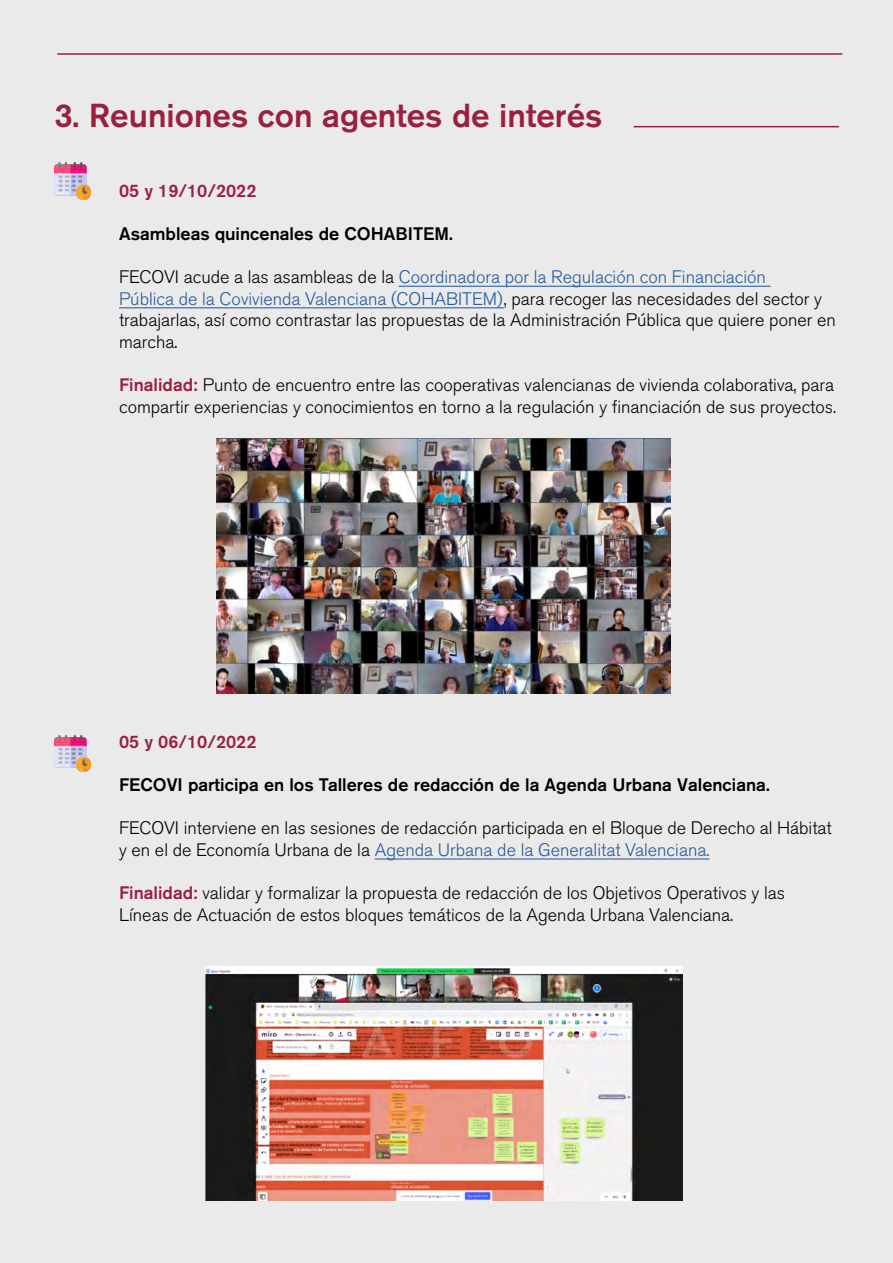
<style>
.page{position:relative;width:893px;height:1263px;background:#eaeaea}
.page>*{position:absolute;margin:0;border:0;box-sizing:border-box;transform-origin:0 0}
.t1{font:500 33px "Akzidenz Grotesk BQ";color:#9b203f}
.t2{font:300 18px/21.6px "Akzidenz Grotesk BQ";color:#000}
.t3{font:500 18px "Akzidenz Grotesk BQ";color:#000}
.t4{font:500 18px "Akzidenz Grotesk BQ";color:#9b203f}
.s1{color:#275b9b}
.s2{font-weight:500;color:#9b203f}
</style>
<div class="page">
<hr style="left:634px;top:126px;width:205px;height:1px;background:#9b203f">
<hr style="left:399px;top:286px;width:371px;height:1px;background:#275b9b">
<hr style="left:119px;top:307px;width:385px;height:1px;background:#275b9b">
<hr style="left:375px;top:858px;width:334px;height:1px;background:#275b9b">
<img style="left:217px;top:439px;width:454px;height:255px">
<img style="left:54px;top:162px;width:37px;height:37px">
<img style="left:54px;top:735px;width:37px;height:37px">
<img style="left:206px;top:966px;width:476px;height:234px">
<hr style="left:57px;top:53px;width:785px;height:2px;background:#9b203f">
<h1 class="t1" style="left:54px;top:96px;width:550px">3. Reuniones con agentes de interés</h1>
<p class="t4" style="left:119px;top:179px;width:139px">05 y 19/10/2022</p>
<p class="t3" style="left:119px;top:222px;width:335px">Asambleas quincenales de COHABITEM.</p>
<p class="t2" style="left:119px;top:266px;width:718px">FECOVI acude a las asambleas de la <span class="s1">Coordinadora por la Regulación con Financiación<br>Pública de la Covivienda Valenciana (COHABITEM)</span>, para recoger las necesidades del sector y trabajarlas, así como contrastar las propuestas de la Administración Pública que quiere poner en marcha.</p>
<p class="t2" style="left:119px;top:374px;width:719px"><span class="s2">Finalidad:</span> Punto de encuentro entre las cooperativas valencianas de vivienda colaborativa, para compartir experiencias y conocimientos en torno a la regulación y financiación de sus proyectos.</p>
<p class="t4" style="left:119px;top:730px;width:139px">05 y 06/10/2022</p>
<p class="t3" style="left:119px;top:774px;width:652px">FECOVI participa en los Talleres de redacción de la Agenda Urbana Valenciana.</p>
<p class="t2" style="left:119px;top:817px;width:714px">FECOVI interviene en las sesiones de redacción participada en el Bloque de Derecho al Hábitat y en el de Economía Urbana de la <span class="s1">Agenda Urbana de la Generalitat Valenciana.</span></p>
<p class="t2" style="left:119px;top:882px;width:668px"><span class="s2">Finalidad:</span> validar y formalizar la propuesta de redacción de los Objetivos Operativos y las<br>Líneas de Actuación de estos bloques temáticos de la Agenda Urbana Valenciana.</p>
</div>
